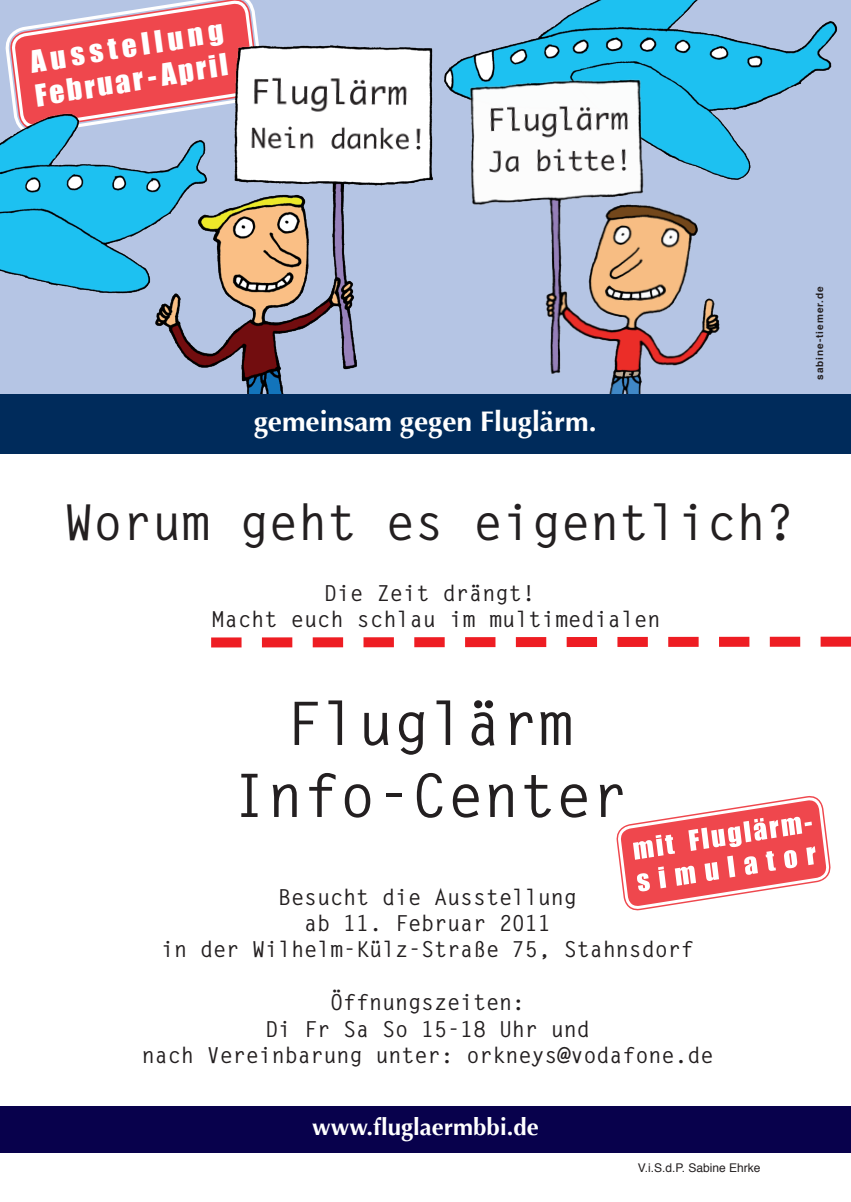
<style>
.page{position:relative;width:851px;height:1202px;background:#fff}
.page>*{position:absolute;margin:0;border:0;box-sizing:border-box;transform-origin:0 0}
.t1{font:700 60px/72px "Letter Gothic Std";color:#231f20;text-align:center}
.t2{font:700 49.4px "Letter Gothic Std";letter-spacing:-.01em;color:#231f20}
.t3{font:700 28.2px "Optima";color:#fff}
.t4{font:28px/34px "Impact";color:#fff;scale:1.06 1}
.t5{font:700 24px "Optima";color:#fff}
.t6{font:700 22px/26.4px "Letter Gothic Std";letter-spacing:-.01em;color:#231f20;text-align:center}
.t7{font:12px "Helvetica";color:#231f20}
.t8{font:700 10px "Helvetica";letter-spacing:.1em;color:#231f20}
</style>
<div class="page">
<div style="left:0;top:0;width:850px;height:401px;background:#b5c5e4"></div>
<img style="left:446px;top:0;width:392px;height:180px">
<img style="left:462px;top:69px;width:268px;height:325px">
<svg style="left:5px;top:0;width:253px;height:110px;background:#e76d76"></svg>
<img style="left:155px;top:191px;width:202px;height:203px">
<img style="left:224px;top:32px;width:222px;height:159px">
<img style="left:480px;top:92px;width:156px;height:100px">
<img style="left:245px;top:70px;width:181px;height:90px">
<div style="left:0;top:394px;width:850px;height:60px;background:#002b5b"></div>
<svg style="left:616px;top:796px;width:215px;height:115px"></svg>
<svg style="left:211px;top:636px;width:639px;height:12px"></svg>
<div style="left:0;top:1106px;width:850px;height:46px;background:#08014c"></div>
<img style="left:0;top:110px;width:227px;height:192px">
<p class="t4" style="left:27px;top:45px;width:186px;rotate:-9deg">Ausstellung<br>Februar-April</p>
<p class="t3" style="left:254px;top:405px;width:344px">gemeinsam gegen Fluglärm.</p>
<h2 class="t2" style="left:64px;top:492px;width:732px">Worum geht es eigentlich?</h2>
<p class="t6" style="left:211px;top:580px;width:450px;text-align:left;text-indent:112px">Die Zeit drängt!<br>Macht euch schlau im multimedialen</p>
<p class="t8" style="left:810px;top:380px;width:95px;rotate:-90deg">sabine-tiemer.de</p>
<h1 class="t1" style="left:231px;top:688px;width:397px">Fluglärm<br>Info-Center</h1>
<p class="t6" style="left:161px;top:884px;width:534px">Besucht die Ausstellung<br>ab 11. Februar 2011<br>in der Wilhelm-Külz-Straße 75, Stahnsdorf</p>
<p class="t6" style="left:142px;top:989px;width:573px">Öffnungszeiten:<br>Di Fr Sa So 15-18 Uhr und<br>nach Vereinbarung unter: orkneys@vodafone.de</p>
<p class="t5" style="left:312px;top:1113px;width:228px">www.fluglaermbbi.de</p>
<p class="t7" style="left:637px;top:1158px;width:124px">V.i.S.d.P. Sabine Ehrke</p>
</div>
